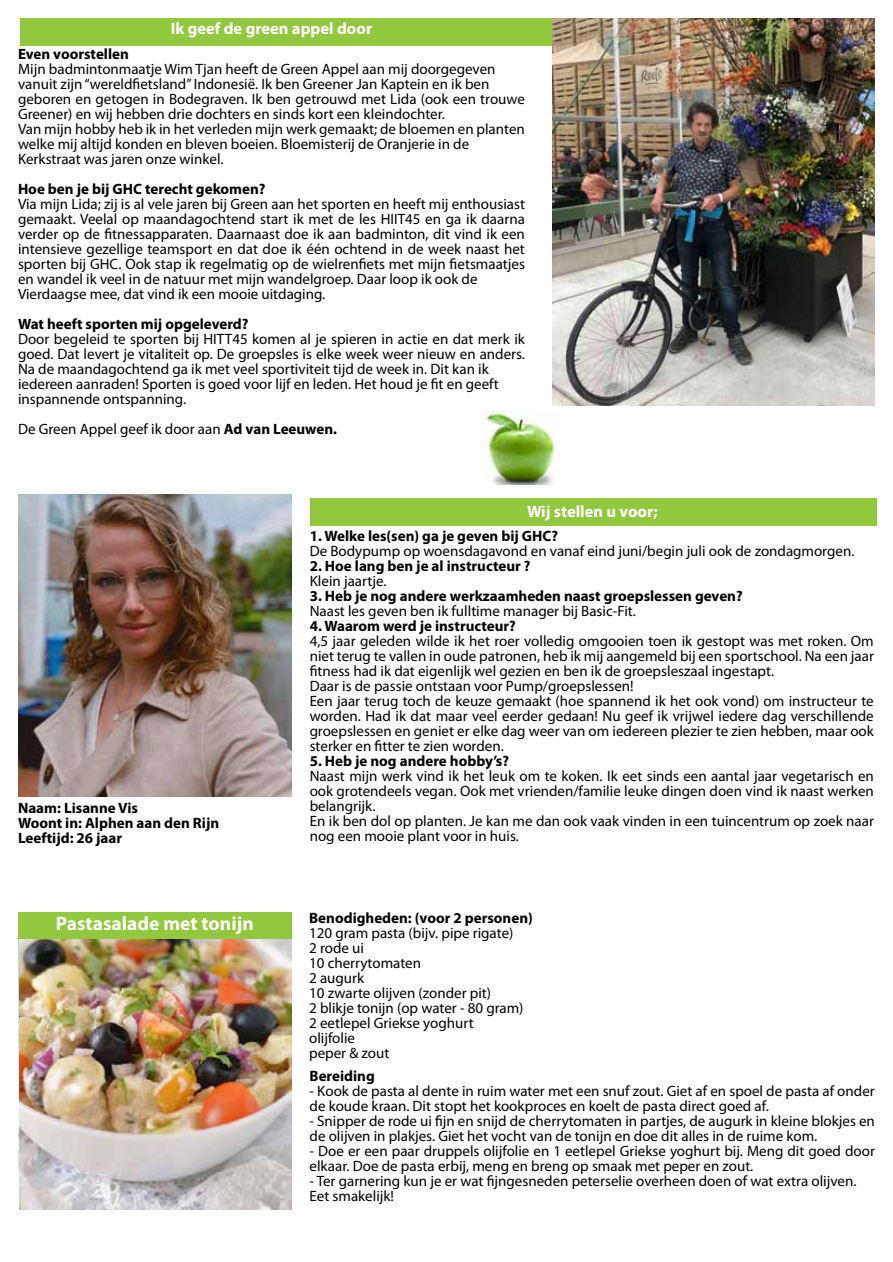
<style>
.page{position:relative;width:893px;height:1262px;background:#fff}
.page>*{position:absolute;margin:0;border:0;box-sizing:border-box;transform-origin:0 0}
.t1{font:700 19.5px "Myriad Pro";color:#fff}
.t2{font:700 16.5px "Myriad Pro";color:#fff}
.t3{font:15px/15px "Myriad Pro";color:#000}
.t4{font:700 15px/15px "Myriad Pro";color:#000}
.s1{font-weight:700}
</style>
<div class="page">
<div style="left:20px;top:18px;width:636px;height:27px;background:#91c83e"></div>
<div style="left:18px;top:912px;width:273px;height:27px;background:#91c83e"></div>
<div style="left:309px;top:498px;width:567px;height:27px;background:#91c83e"></div>
<img style="left:18px;top:494px;width:274px;height:302px">
<img style="left:552px;top:18px;width:322px;height:387px">
<img style="left:482px;top:411px;width:75px;height:74px">
<img style="left:20px;top:939px;width:271px;height:270px">
<p class="t2" style="left:171px;top:18px;width:203px">Ik geef de green appel door</p>
<p class="t4" style="left:18px;top:46px;width:112px">Even voorstellen</p>
<p class="t3" style="left:18px;top:61px;width:508px">Mijn badmintonmaatje Wim Tjan heeft de Green Appel aan mij doorgegeven vanuit zijn “wereldfietsland” Indonesië. Ik ben Greener Jan Kaptein en ik ben geboren en getogen in Bodegraven. Ik ben getrouwd met Lida (ook een trouwe Greener) en wij hebben drie dochters en sinds kort een kleindochter.<br>Van mijn hobby heb ik in het verleden mijn werk gemaakt; de bloemen en planten welke mij altijd konden en bleven boeien. Bloemisterij de Oranjerie in de Kerkstraat was jaren onze winkel.</p>
<p class="t4" style="left:18px;top:181px;width:249px">Hoe ben je bij GHC terecht gekomen?</p>
<p class="t3" style="left:18px;top:196px;width:508px">Via mijn Lida; zij is al vele jaren bij Green aan het sporten en heeft mij enthousiast gemaakt. Veelal op maandagochtend start ik met de les HIIT45 en ga ik daarna verder op de fitnessapparaten. Daarnaast doe ik aan badminton, dit vind ik een intensieve gezellige teamsport en dat doe ik één ochtend in de week naast het sporten bij GHC. Ook stap ik regelmatig op de wielrenfiets met mijn fietsmaatjes en wandel ik veel in de natuur met mijn wandelgroep. Daar loop ik ook de Vierdaagse mee, dat vind ik een mooie uitdaging.</p>
<p class="t4" style="left:18px;top:316px;width:232px">Wat heeft sporten mij opgeleverd?</p>
<p class="t3" style="left:18px;top:331px;width:508px">Door begeleid te sporten bij HITT45 komen al je spieren in actie en dat merk ik goed. Dat levert je vitaliteit op. De groepsles is elke week weer nieuw en anders.<br>Na de maandagochtend ga ik met veel sportiviteit tijd de week in. Dit kan ik iedereen aanraden! Sporten is goed voor lijf en leden. Het houd je fit en geeft inspannende ontspanning.</p>
<p class="t3" style="left:18px;top:421px;width:320px">De Green Appel geef ik door aan <span class="s1">Ad van Leeuwen.</span></p>
<p class="t4" style="left:18px;top:800px;width:203px">Naam: Lisanne Vis<br>Woont in: Alphen aan den Rijn<br>Leeftijd: 26 jaar</p>
<h1 class="t1" style="left:56px;top:911px;width:199px">Pastasalade met tonijn</h1>
<p class="t2" style="left:527px;top:500px;width:132px">Wij stellen u voor;</p>
<p class="t4" style="left:309px;top:528px;width:250px">1. Welke les(sen) ga je geven bij GHC?</p>
<p class="t3" style="left:309px;top:543px;width:546px">De Bodypump op woensdagavond en vanaf eind juni/begin juli ook de zondagmorgen.</p>
<p class="t4" style="left:309px;top:558px;width:222px">2. Hoe lang ben je al instructeur ?</p>
<p class="t3" style="left:309px;top:573px;width:78px">Klein jaartje.</p>
<p class="t4" style="left:309px;top:588px;width:434px">3. Heb je nog andere werkzaamheden naast groepslessen geven?</p>
<p class="t3" style="left:309px;top:603px;width:328px">Naast les geven ben ik fulltime manager bij Basic-Fit.</p>
<p class="t4" style="left:309px;top:618px;width:208px">4. Waarom werd je instructeur?</p>
<p class="t3" style="left:309px;top:633px;width:565px">4,5 jaar geleden wilde ik het roer volledig omgooien toen ik gestopt was met roken. Om niet terug te vallen in oude patronen, heb ik mij aangemeld bij een sportschool. Na een jaar fitness had ik dat eigenlijk wel gezien en ben ik de groepsleszaal ingestapt.<br>Daar is de passie ontstaan voor Pump/groepslessen!<br>Een jaar terug toch de keuze gemaakt (hoe spannend ik het ook vond) om instructeur te worden. Had ik dat maar veel eerder gedaan! Nu geef ik vrijwel iedere dag verschillende groepslessen en geniet er elke dag weer van om iedereen plezier te zien hebben, maar ook sterker en fitter te zien worden.</p>
<p class="t4" style="left:309px;top:753px;width:201px">5. Heb je nog andere hobby’s?</p>
<p class="t3" style="left:309px;top:768px;width:566px">Naast mijn werk vind ik het leuk om te koken. Ik eet sinds een aantal jaar vegetarisch en ook grotendeels vegan. Ook met vrienden/familie leuke dingen doen vind ik naast werken belangrijk.<br>En ik ben dol op planten. Je kan me dan ook vaak vinden in een tuincentrum op zoek naar nog een mooie plant voor in huis.</p>
<p class="t4" style="left:309px;top:910px;width:225px">Benodigheden: (voor 2 personen)</p>
<p class="t3" style="left:309px;top:925px;width:216px">120 gram pasta (bijv. pipe rigate)<br>2 rode ui<br>10 cherrytomaten<br>2 augurk<br>10 zwarte olijven (zonder pit)<br>2 blikje tonijn (op water - 80 gram)<br>2 eetlepel Griekse yoghurt<br>olijfolie<br>peper &amp; zout</p>
<p class="t4" style="left:309px;top:1067px;width:67px">Bereiding</p>
<p class="t3" style="left:309px;top:1082px;width:566px">- Kook de pasta al dente in ruim water met een snuf zout. Giet af en spoel de pasta af onder de koude kraan. Dit stopt het kookproces en koelt de pasta direct goed af.</p>
<p class="t3" style="left:309px;top:1112px;width:567px">- Snipper de rode ui fijn en snijd de cherrytomaten in partjes, de augurk in kleine blokjes en de olijven in plakjes. Giet het vocht van de tonijn en doe dit alles in de ruime kom.</p>
<p class="t3" style="left:309px;top:1142px;width:567px">- Doe er een paar druppels olijfolie en 1 eetlepel Griekse yoghurt bij. Meng dit goed door elkaar. Doe de pasta erbij, meng en breng op smaak met peper en zout.</p>
<p class="t3" style="left:309px;top:1172px;width:548px">- Ter garnering kun je er wat fijngesneden peterselie overheen doen of wat extra olijven.<br>Eet smakelijk!</p>
</div>
